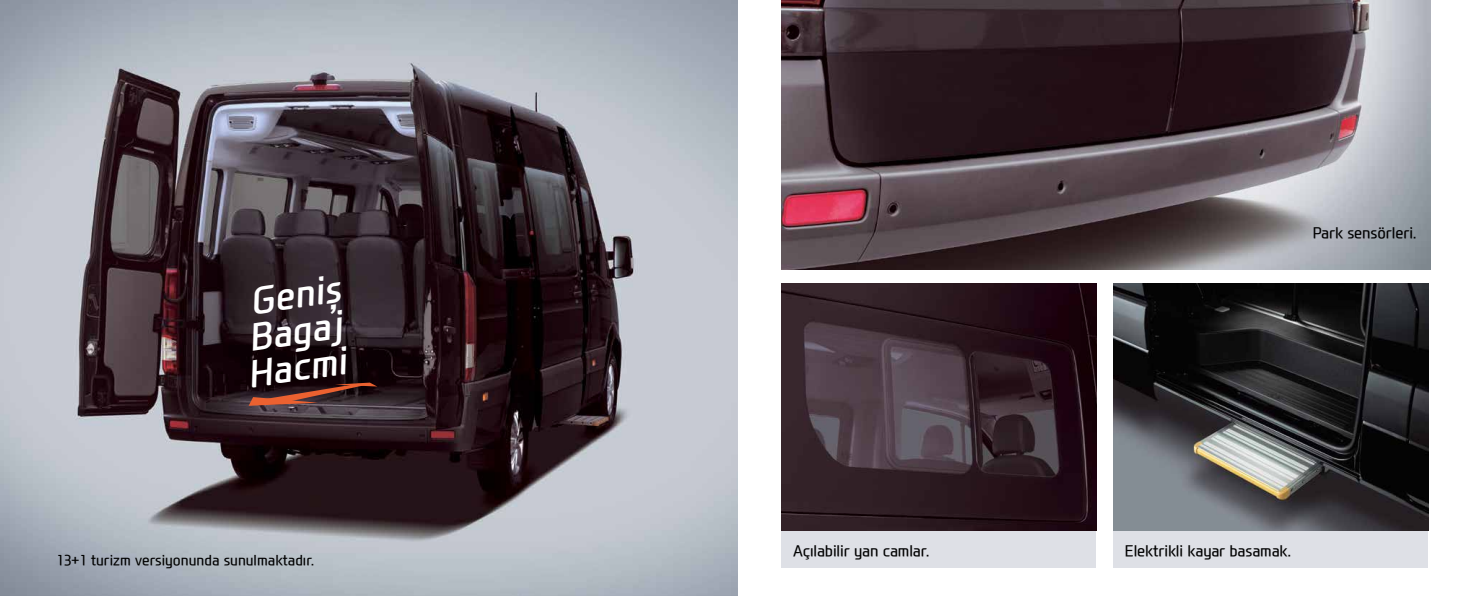
<style>
.page{position:relative;width:1475px;height:596px;background:#fff}
.page>*{position:absolute;margin:0;border:0;box-sizing:border-box;transform-origin:0 0}
.t1{font:italic 700 36px/36px "Modern H";color:#fff;text-align:center}
.t2{font:500 15px "Modern H";letter-spacing:-.01em;color:#000}
.t3{font:500 14px "Modern H";color:#000}
</style>
<div class="page">
<img style="left:781px;top:0;width:649px;height:269px">
<img style="left:0;top:0;width:737px;height:595px">
<div style="left:781px;top:283px;width:315px;height:284px;background:#dee0e6"></div>
<div style="left:1113px;top:283px;width:314px;height:284px;background:#dee0e6"></div>
<img style="left:781px;top:283px;width:315px;height:247px">
<img style="left:1113px;top:283px;width:314px;height:247px">
<svg style="left:248px;top:382px;width:130px;height:23px;background:#562a23"></svg>
<h1 class="t1" style="left:235px;top:284px;width:105px;rotate:-8deg">Geniş<br>Bagaj<br>Hacmi</h1>
<p class="t3" style="left:57px;top:550px;width:259px">13+1 turizm versiyonunda sunulmaktadır.</p>
<p class="t2" style="left:1312px;top:223px;width:105px">Park sensörleri.</p>
<p class="t2" style="left:793px;top:539px;width:138px">Açılabilir yan camlar.</p>
<p class="t2" style="left:1124px;top:539px;width:168px">Elektrikli kayar basamak.</p>
</div>
